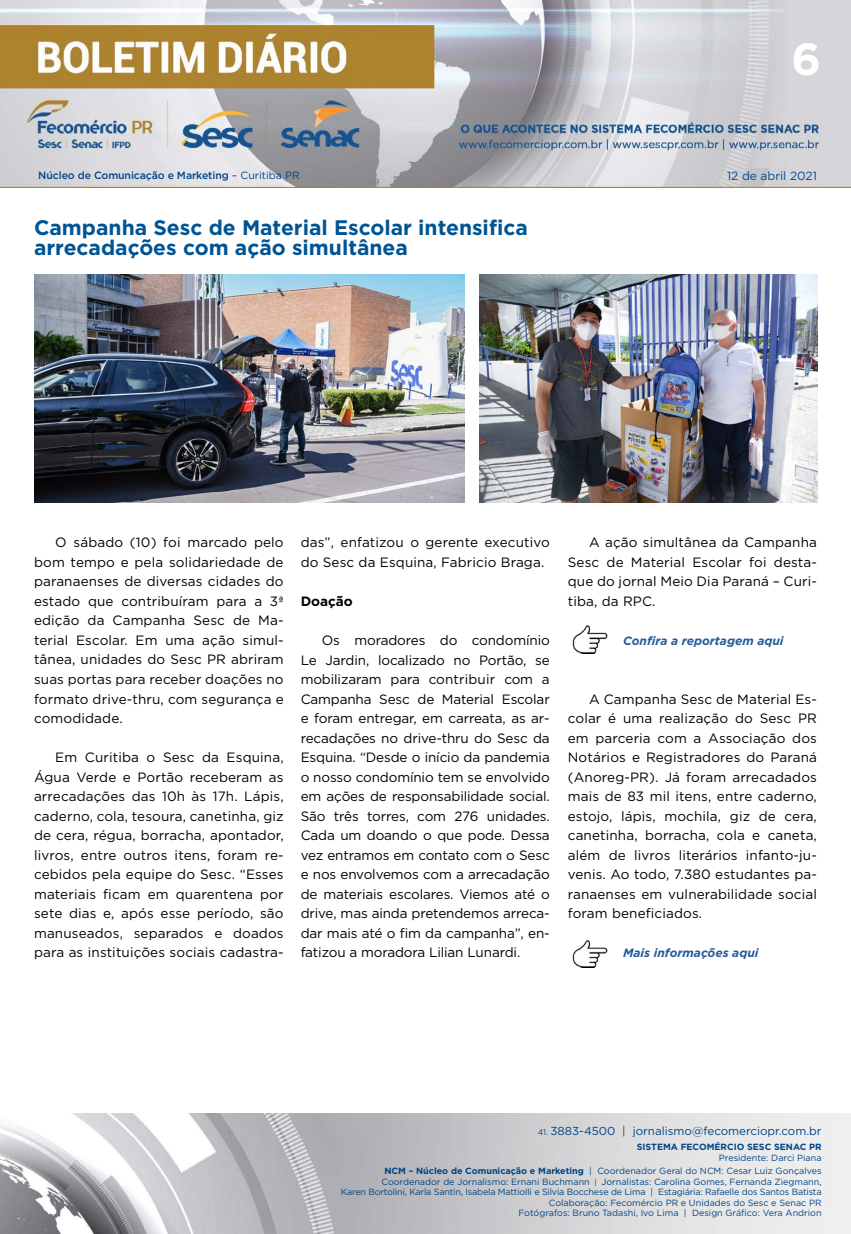
<style>
.page{position:relative;width:851px;height:1234px;background:#fff}
.page>*{position:absolute;margin:0;border:0;box-sizing:border-box;transform-origin:0 0}
.t1{font:700 45px "Gotham";color:#fff}
.t2{font:700 21px/19.5px "Gotham";color:#005493}
.t3{font:13.5px/19.5px "Gotham";letter-spacing:.01em;color:#000;text-align:justify}
.t4{font:700 13.5px "Gotham";color:#000}
.t5{font:italic 700 12px "Gotham";color:#275b9b}
.t6{font:11.85px "Gotham";color:#004a93}
.t7{font:11.55px "Gotham";color:#004587}
.t8{font:500 10.5px "Gotham";letter-spacing:-.01em;color:#004587}
.t9{font:9px/10.5px "Gotham";color:#004587;text-align:right}
.t10{font:700 9px "Gotham";color:#004587}
.s1{font-weight:400}
.s2{font-size:8.25px}
.s3{font-weight:700}
.s4{font-size:7.65px}
</style>
<div class="page">
<img style="left:0;top:0;width:850px;height:188px">
<img style="left:0;top:1113px;width:850px;height:120px">
<img style="left:34px;top:274px;width:430px;height:228px">
<img style="left:479px;top:274px;width:338px;height:228px">
<img style="left:572px;top:625px;width:36px;height:28px">
<img style="left:572px;top:940px;width:36px;height:27px">
<h1 class="t1" style="left:791px;top:29px;width:31px">6</h1>
<p class="t8" style="left:38px;top:168px;width:263px">Núcleo de Comunicação e Marketing <span class="s1">– Curitiba PR</span></p>
<p class="t6" style="left:727px;top:168px;width:91px">12 de abril 2021</p>
<h2 class="t2" style="left:34px;top:218px;width:495px">Campanha Sesc de Material Escolar intensifica arrecadações com ação simultânea</h2>
<p class="t3" style="left:34px;top:532px;width:251px;text-indent:21px">O sábado (10) foi marcado pelo bom tempo e pela solidariedade de paranaenses de diversas cidades do estado que contribuíram para a 3ª edição da Campanha Sesc de Ma&shy;terial Escolar. Em uma ação simul&shy;tânea, unidades do Sesc PR abriram suas portas para receber doações no formato drive-thru, com segurança e comodidade.</p>
<p class="t3" style="left:34px;top:747px;width:251px;text-indent:21px">Em Curitiba o Sesc da Esquina, Água Verde e Portão receberam as arrecadações das 10h às 17h. Lápis, caderno, cola, tesoura, canetinha, giz de cera, régua, borracha, apontador, livros, entre outros itens, foram re&shy;cebidos pela equipe do Sesc. “Esses materiais ficam em quarentena por sete dias e, após esse período, são manuseados, separados e doados para as instituições sociais cadastra-</p>
<p class="t3" style="left:300px;top:532px;width:250px">das”, enfatizou o gerente executivo do Sesc da Esquina, Fabricio Braga.</p>
<p class="t4" style="left:300px;top:592px;width:54px">Doação</p>
<p class="t3" style="left:300px;top:630px;width:250px;text-indent:21px">Os moradores do condomínio Le Jardin, localizado no Portão, se mobilizaram para contribuir com a Campanha Sesc de Material Escolar e foram entregar, em carreata, as ar&shy;recadações no drive-thru do Sesc da Esquina. “Desde o início da pandemia o nosso condomínio tem se envolvido em ações de responsabilidade social.<br>São três torres, com 276 unidades.<br>Cada um doando o que pode. Dessa vez entramos em contato com o Sesc e nos envolvemos com a arrecadação de materiais escolares. Viemos até o drive, mas ainda pretendemos arreca&shy;dar mais até o fim da campanha”, en&shy;fatizou a moradora Lilian Lunardi.</p>
<p class="t3" style="left:567px;top:532px;width:250px;text-indent:21px">A ação simultânea da Campanha Sesc de Material Escolar foi desta&shy;que do jornal Meio Dia Paraná – Curi&shy;tiba, da RPC.</p>
<p class="t5" style="left:623px;top:632px;width:162px">Confira a reportagem aqui</p>
<p class="t3" style="left:567px;top:688px;width:250px;text-indent:21px">A Campanha Sesc de Material Es&shy;colar é uma realização do Sesc PR em parceria com a Associação dos Notários e Registradores do Paraná (Anoreg-PR). Já foram arrecadados mais de 83 mil itens, entre caderno, estojo, lápis, mochila, giz de cera, canetinha, borracha, cola e caneta, além de livros literários infanto-ju&shy;venis. Ao todo, 7.380 estudantes pa&shy;ranaenses em vulnerabilidade social foram beneficiados.</p>
<p class="t5" style="left:623px;top:944px;width:137px">Mais informações aqui</p>
<p class="t7" style="left:537px;top:1123px;width:285px"><span class="s2">41.</span> 3883-4500 | jornalismo@fecomerciopr.com.br</p>
<p class="t10" style="left:636px;top:1140px;width:186px">SISTEMA FECOMÉRCIO SESC SENAC PR</p>
<p class="t9" style="left:384px;top:1150px;width:438px;line-height:13.5px">Presidente: Darci Piana<br><span class="s3">NCM – Núcleo de Comunicação e Marketing</span> | Coordenador Geral do NCM: Cesar Luiz Gonçalves</p>
<p class="t9" style="left:341px;top:1175px;width:482px">Coordenador de Jornalismo: Ernani Buchmann <span class="s4">|</span> Jornalistas: Carolina Gomes, Fernanda Ziegmann,<br>Karen Bortolini, Karla Santin, Isabela Mattiolli e Silvia Bocchese de Lima | Estagiária: Rafaelle dos Santos Batista Colaboração: Fecomércio PR e Unidades do Sesc e Senac PR<br>Fotógrafos: Bruno Tadashi, Ivo Lima | Design Gráfico: Vera Andrion</p>
</div>
